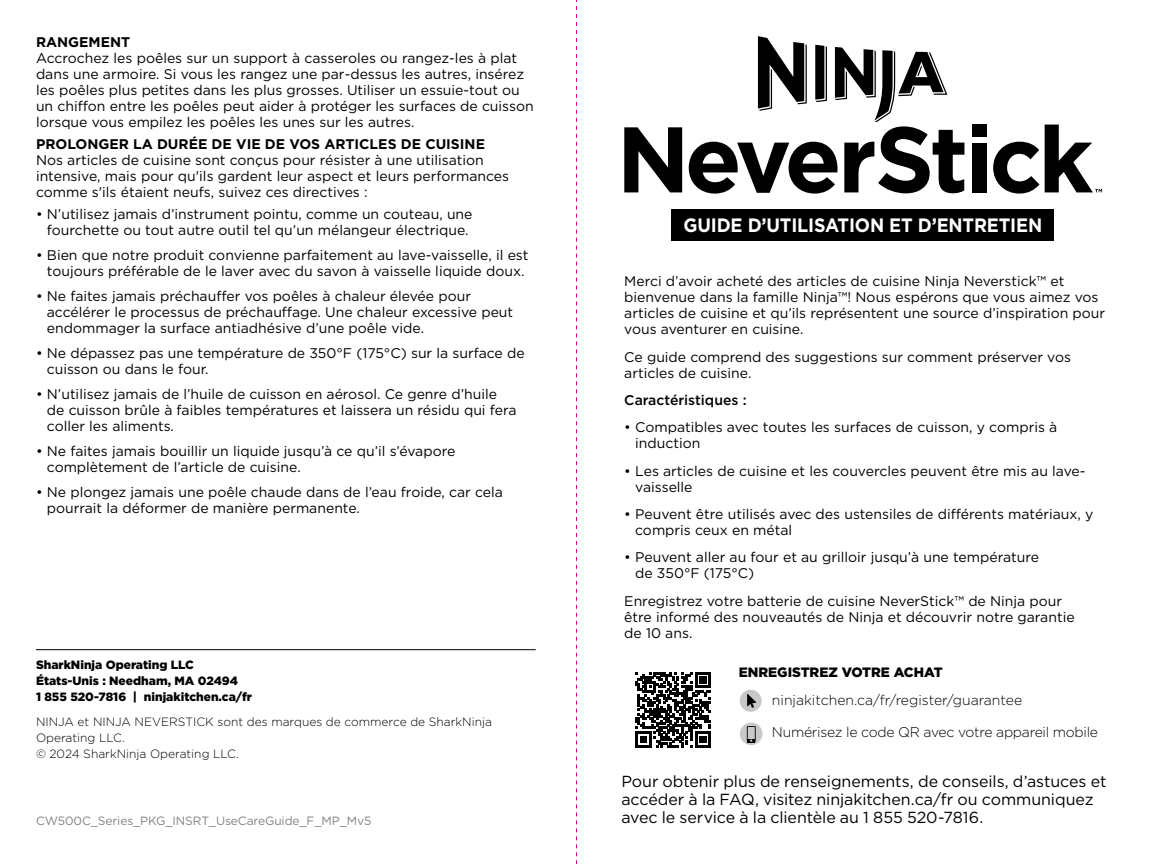
<style>
.page{position:relative;width:1152px;height:864px;background:#fff}
.page>*{position:absolute;margin:0;border:0;box-sizing:border-box;transform-origin:0 0}
.t1{font:700 19.4px "Gotham";letter-spacing:-.01em;color:#fff;scale:.93 1}
.t2{font:16px/18px "Gotham";letter-spacing:-.005em;color:#000}
.t3{font:14px/16px "Gotham";color:#000}
.t4{font:700 14px "Gotham";color:#000}
.t5{font:300 14px "Gotham";letter-spacing:-.02em;color:#000}
.t6{font:300 14px "Gotham";color:#000}
.t7{font:500 14px "Gotham";color:#000}
.t8{font:900 13.6px "Gotham";color:#000}
.t9{font:300 12px/16px "Gotham";color:#000}
.t10{font:900 12px/16px "Gotham";color:#000}
.t11{font:12px "Gotham";letter-spacing:-.01em;color:#808285}
</style>
<div class="page">
<svg style="left:740px;top:723px;width:23px;height:22px"></svg>
<div style="left:740px;top:690px;width:22px;height:22px;background:#c7c8ca;border-radius:50%"></div>
<svg style="left:747px;top:694px;width:9px;height:14px"></svg>
<div style="left:972px;top:125px;width:15px;height:12px;background:#000"></div>
<svg style="left:624px;top:127px;width:58px;height:65px"></svg>
<div style="left:972px;top:143px;width:14px;height:49px;background:#000"></div>
<svg style="left:993px;top:142px;width:46px;height:52px"></svg>
<svg style="left:1045px;top:125px;width:57px;height:67px"></svg>
<svg style="left:689px;top:36px;width:275px;height:158px"></svg>
<svg style="left:636px;top:672px;width:75px;height:75px"></svg>
<hr style="left:36px;top:649px;width:500px;height:1px;background:#000">
<div style="left:671px;top:209px;width:382px;height:31px;background:#000"></div>
<svg style="left:576px;top:0;width:1px;height:864px"></svg>
<p class="t4" style="left:36px;top:33px;width:96px">RANGEMENT</p>
<p class="t3" style="left:36px;top:50px;width:499px">Accrochez les poêles sur un support à casseroles ou rangez-les à plat dans une armoire. Si vous les rangez une par-dessus les autres, insérez les poêles plus petites dans les plus grosses. Utiliser un essuie-tout ou un chiffon entre les poêles peut aider à protéger les surfaces de cuisson lorsque vous empilez les poêles les unes sur les autres.</p>
<p class="t4" style="left:36px;top:135px;width:451px">PROLONGER LA DURÉE DE VIE DE VOS ARTICLES DE CUISINE</p>
<p class="t3" style="left:36px;top:152px;width:475px">Nos articles de cuisine sont conçus pour résister à une utilisation intensive, mais pour qu'ils gardent leur aspect et leurs performances comme s'ils étaient neufs, suivez ces directives :</p>
<p class="t3" style="left:36px;top:205px;width:438px;text-align:center">• N’utilisez jamais d’instrument pointu, comme un couteau, une fourchette ou tout autre outil tel qu’un mélangeur électrique.</p>
<p class="t3" style="left:36px;top:246px;width:494px;text-align:center">• Bien que notre produit convienne parfaitement au lave-vaisselle, il est toujours préférable de le laver avec du savon à vaisselle liquide doux.</p>
<p class="t3" style="left:47px;top:287px;width:468px;text-indent:-11px">• Ne faites jamais préchauffer vos poêles à chaleur élevée pour accélérer le processus de préchauffage. Une chaleur excessive peut endommager la surface antiadhésive d’une poêle vide.</p>
<p class="t3" style="left:47px;top:344px;width:479px;text-indent:-11px">• Ne dépassez pas une température de 350°F (175°C) sur la surface de cuisson ou dans le four.</p>
<p class="t3" style="left:47px;top:385px;width:471px;text-indent:-11px">• N’utilisez jamais de l’huile de cuisson en aérosol. Ce genre d’huile de cuisson brûle à faibles températures et laissera un résidu qui fera coller les aliments.</p>
<p class="t3" style="left:47px;top:442px;width:410px;text-indent:-11px">• Ne faites jamais bouillir un liquide jusqu’à ce qu’il s’évapore complètement de l’article de cuisine.</p>
<p class="t3" style="left:47px;top:483px;width:458px;text-indent:-11px">• Ne plongez jamais une poêle chaude dans de l’eau froide, car cela pourrait la déformer de manière permanente.</p>
<p class="t10" style="left:36px;top:657px;width:217px">SharkNinja Operating LLC<br>États-Unis : Needham, MA 02494<br>1 855 520-7816 | ninjakitchen.ca/fr</p>
<p class="t9" style="left:36px;top:714px;width:458px">NINJA et NINJA NEVERSTICK sont des marques de commerce de SharkNinja<br>Operating LLC.<br>© 2024 SharkNinja Operating LLC.</p>
<p class="t11" style="left:36px;top:813px;width:337px">CW500C_Series_PKG_INSRT_UseCareGuide_F_MP_Mv5</p>
<h1 class="t1" style="left:683px;top:212px;width:387px">GUIDE D’UTILISATION ET D’ENTRETIEN</h1>
<p class="t3" style="left:624px;top:273px;width:482px">Merci d’avoir acheté des articles de cuisine Ninja Neverstick™ et bienvenue dans la famille Ninja™! Nous espérons que vous aimez vos articles de cuisine et qu’ils représentent une source d’inspiration pour vous aventurer en cuisine.</p>
<p class="t3" style="left:624px;top:348px;width:448px">Ce guide comprend des suggestions sur comment préserver vos articles de cuisine.</p>
<p class="t7" style="left:624px;top:391px;width:124px">Caractéristiques :</p>
<p class="t3" style="left:635px;top:419px;width:424px;text-indent:-11px">• Compatibles avec toutes les surfaces de cuisson, y compris à induction</p>
<p class="t3" style="left:635px;top:462px;width:452px;text-indent:-11px">• Les articles de cuisine et les couvercles peuvent être mis au lave&shy;vaisselle</p>
<p class="t3" style="left:635px;top:506px;width:460px;text-indent:-11px">• Peuvent être utilisés avec des ustensiles de différents matériaux, y compris ceux en métal</p>
<p class="t3" style="left:635px;top:549px;width:405px;text-indent:-11px">• Peuvent aller au four et au grilloir jusqu’à une température de 350°F (175°C)</p>
<p class="t3" style="left:624px;top:592px;width:452px">Enregistrez votre batterie de cuisine NeverStick™ de Ninja pour être informé des nouveautés de Ninja et découvrir notre garantie de 10 ans.</p>
<p class="t8" style="left:739px;top:662px;width:205px">ENREGISTREZ VOTRE ACHAT</p>
<p class="t6" style="left:772px;top:692px;width:252px">ninjakitchen.ca/fr/register/guarantee</p>
<p class="t5" style="left:772px;top:723px;width:328px">Numérisez le code QR avec votre appareil mobile</p>
<p class="t2" style="left:621px;top:772px;width:487px">Pour obtenir plus de renseignements, de conseils, d’astuces et accéder à la FAQ, visitez ninjakitchen.ca/fr ou communiquez avec le service à la clientèle au 1 855 520-7816.</p>
</div>
